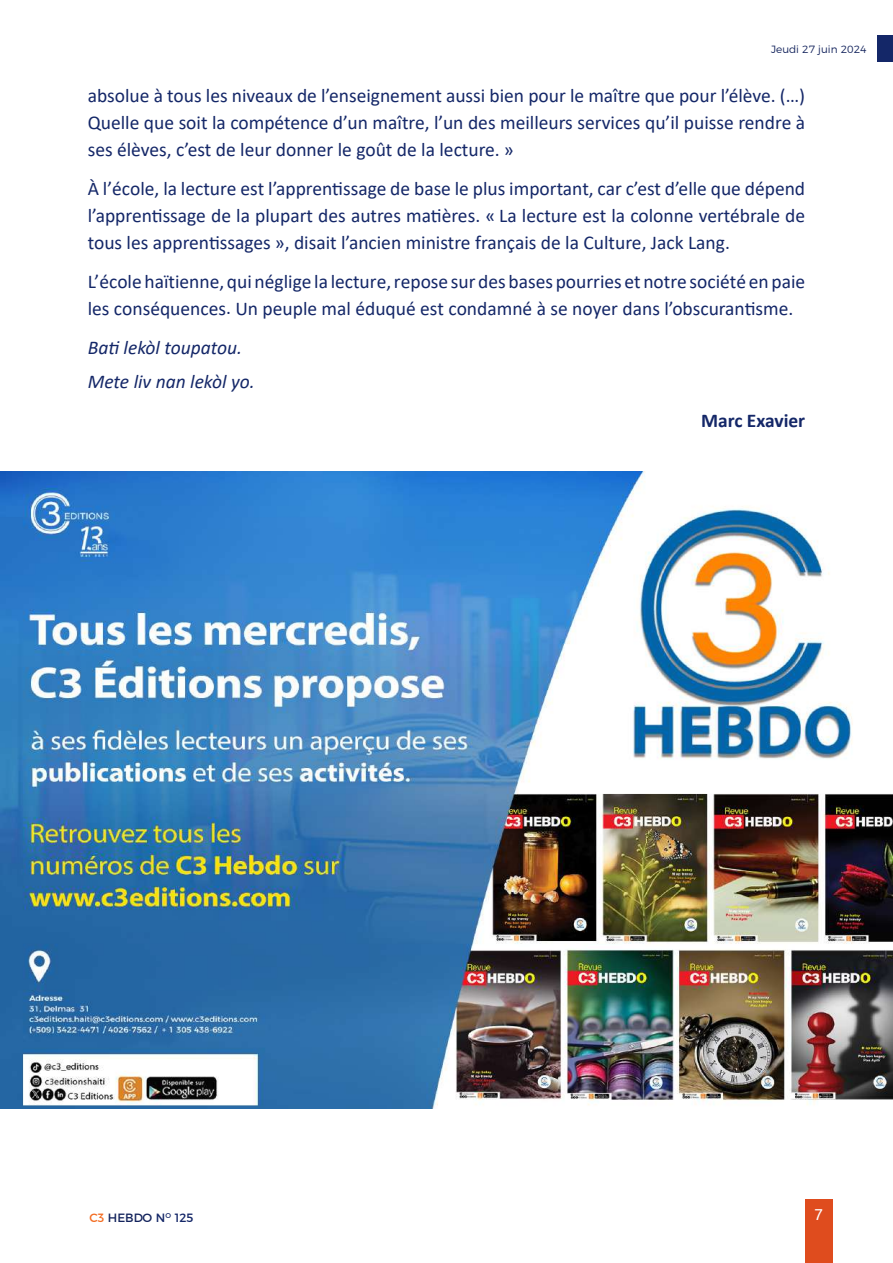
<style>
.page{position:relative;width:893px;height:1263px;background:#fff}
.page>*{position:absolute;margin:0;border:0;box-sizing:border-box;transform-origin:0 0}
.t1{font:19.5px/27px "Calibri";color:#142768;text-align:justify}
.t2{font:italic 19.5px/33.8px "Calibri";color:#142768}
.t3{font:700 19.5px "Calibri";color:#142768}
.t4{font:16.5px "Acumin Pro";color:#fff}
.t5{font:12px "Montserrat";color:#13235c}
.t6{font:300 10.5px "Montserrat";color:#13235c}
.s1{color:#f36c21}
.s2{color:#142768}
</style>
<div class="page">
<div style="left:877px;top:35px;width:16px;height:27px;background:#142768"></div>
<div style="left:805px;top:1199px;width:27px;height:64px;background:#df4c1e"></div>
<img style="left:0;top:472px;width:893px;height:637px">
<p class="t6" style="left:771px;top:41px;width:97px">Jeudi 27 juin 2024</p>
<p class="t1" style="left:88px;top:82px;width:719px">absolue à tous les niveaux de l’enseignement aussi bien pour le maître que pour l’élève. (…)<br>Quelle que soit la compétence d’un maître, l’un des meilleurs services qu’il puisse rendre à ses élèves, c’est de leur donner le goût de la lecture. »</p>
<p class="t1" style="left:88px;top:175px;width:719px">À l’école, la lecture est l’apprentissage de base le plus important, car c’est d’elle que dépend l’apprentissage de la plupart des autres matières. « La lecture est la colonne vertébrale de tous les apprentissages », disait l’ancien ministre français de la Culture, Jack Lang.</p>
<p class="t1" style="left:88px;top:268px;width:719px">L’école haïtienne, qui néglige la lecture, repose sur des bases pourries et notre société en paie les conséquences. Un peuple mal éduqué est condamné à se noyer dans l’obscurantisme.</p>
<p class="t2" style="left:88px;top:330px;width:168px">Bati lekòl toupatou.<br>Mete liv nan lekòl yo.</p>
<p class="t3" style="left:701px;top:407px;width:106px">Marc Exavier</p>
<p class="t5" style="left:89px;top:1208px;width:105px"><span class="s1">C3</span> HEBDO <span class="s2">N</span><sup>O</sup> <span class="s2">125</span></p>
<p class="t4" style="left:815px;top:1203px;width:9px">7</p>
</div>
